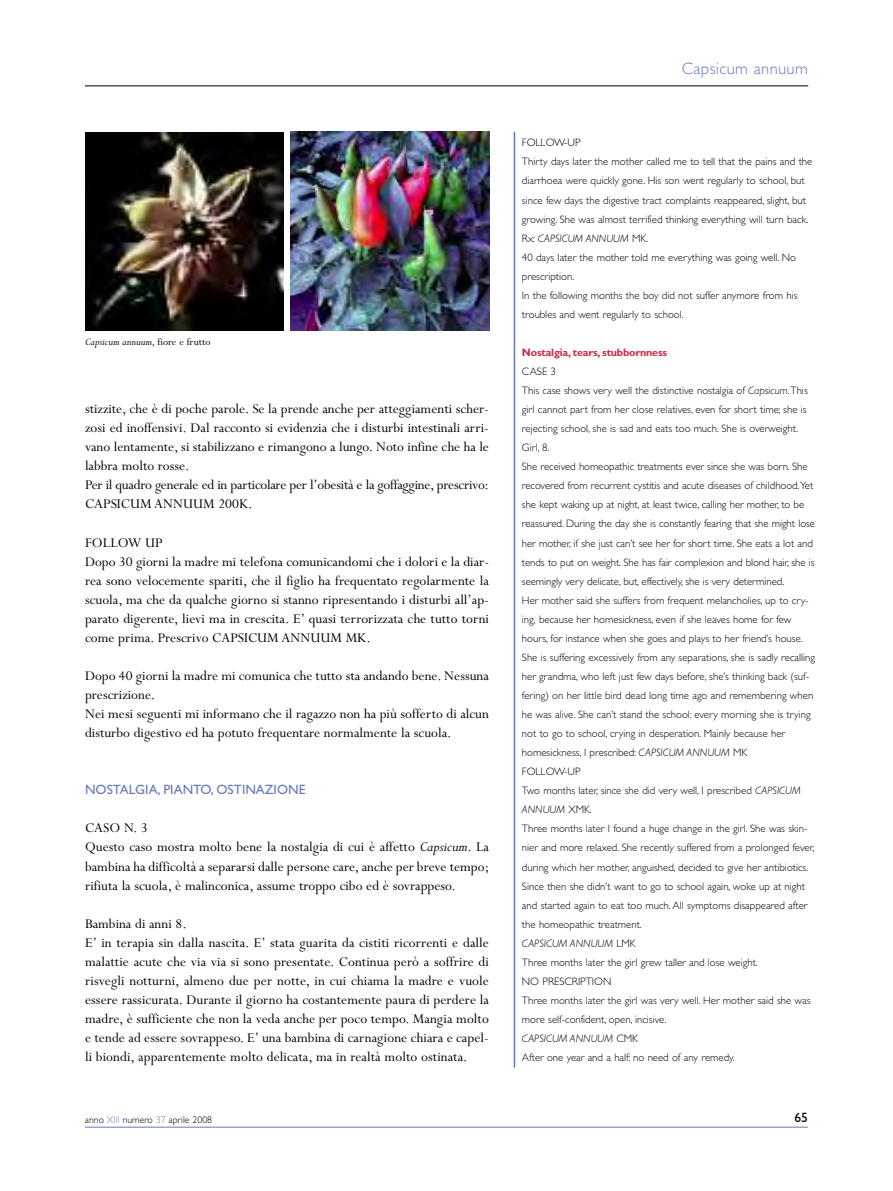
<style>
.page{position:relative;width:893px;height:1191px;background:#fff}
.page>*{position:absolute;margin:0;border:0;box-sizing:border-box;transform-origin:0 0}
.t1{font:16.5px "Gill Sans Light TT";letter-spacing:.025em;color:#6479b7}
.t2{font:15px/19px "Perpetua";color:#000}
.t3{font:13.5px "Gill Sans TT";color:#6479b7}
.t4{font:13.5px "Gill Sans TT";color:#000}
.t5{font:11.25px "Perpetua Italic Os F";color:#000}
.t6{font:10.8px/19px "Gill Sans Light TT";color:#000}
.t7{font:10.8px "Gill Sans Light Italic TT";color:#000}
.t8{font:700 10.8px "Gill Sans";letter-spacing:-.015em;color:#ca2c45}
.t9{font:9.75px "Gill Sans Light TT";color:#000}
.s1{font-family:"Perpetua"}
.s2{font-family:"Perpetua Italic Os F";font-size:15.6px}
.s3{font-family:"Gill Sans Light TT"}
.s4{font-family:"Gill Sans Light Italic TT"}
.s5{color:#6479b7}
</style>
<div class="page">
<hr style="left:85px;top:85px;width:723px;height:1px;background:#000">
<hr style="left:514px;top:132px;width:1px;height:935px;background:#6479b7">
<hr style="left:85px;top:1126px;width:723px;height:1px;background:#6479b7">
<img style="left:85px;top:132px;width:199px;height:199px">
<img style="left:290px;top:132px;width:199px;height:199px">
<p class="t5" style="left:85px;top:338px;width:127px">Capsicum annuum<span class="s1">, fiore e frutto</span></p>
<p class="t2" style="left:85px;top:401px;width:405px">stizzite, che è di poche parole. Se la prende anche per atteggiamenti scher&shy;zosi ed inoffensivi. Dal racconto si evidenzia che i disturbi intestinali arri&shy;vano lentamente, si stabilizzano e rimangono a lungo. Noto infine che ha le labbra molto rosse.<br>Per il quadro generale ed in particolare per l’obesità e la goffaggine, prescrivo:<br>CAPSICUM ANNUUM 200K.</p>
<p class="t2" style="left:85px;top:534px;width:405px">FOLLOW UP<br>Dopo 30 giorni la madre mi telefona comunicandomi che i dolori e la diar&shy;rea sono velocemente spariti, che il figlio ha frequentato regolarmente la scuola, ma che da qualche giorno si stanno ripresentando i disturbi all’ap&shy;parato digerente, lievi ma in crescita. E’ quasi terrorizzata che tutto torni come prima. Prescrivo CAPSICUM ANNUUM MK.</p>
<h2 class="t2" style="left:85px;top:667px;width:405px">Dopo 40 giorni la madre mi comunica che tutto sta andando bene. Nessuna prescrizione.<br>Nei mesi seguenti mi informano che il ragazzo non ha più sofferto di alcun disturbo digestivo ed ha potuto frequentare normalmente la scuola.</h2>
<p class="t3" style="left:85px;top:781px;width:222px">NOSTALGIA, PIANTO, OSTINAZIONE</p>
<h2 class="t2" style="left:85px;top:820px;width:405px">CASO N. 3<br>Questo caso mostra molto bene la nostalgia di cui è affetto <span class="s2">Capsicum</span>. La bambina ha difficoltà a separarsi dalle persone care, anche per breve tempo; rifiuta la scuola, è malinconica, assume troppo cibo ed è sovrappeso.</h2>
<p class="t2" style="left:85px;top:915px;width:405px">Bambina di anni 8.<br>E’ in terapia sin dalla nascita. E’ stata guarita da cistiti ricorrenti e dalle malattie acute che via via si sono presentate. Continua però a soffrire di risvegli notturni, almeno due per notte, in cui chiama la madre e vuole essere rassicurata. Durante il giorno ha costantemente paura di perdere la madre, è sufficiente che non la veda anche per poco tempo. Mangia molto e tende ad essere sovrappeso. E’ una bambina di carnagione chiara e capel&shy;li biondi, apparentemente molto delicata, ma in realtà molto ostinata.</p>
<h1 class="t1" style="left:682px;top:59px;width:128px">Capsicum annuum</h1>
<p class="t6" style="left:522px;top:133px;width:292px">FOLLOW-UP<br>Thirty days later the mother called me to tell that the pains and the diarrhoea were quickly gone. His son went regularly to school, but since few days the digestive tract complaints reappeared, slight, but growing. She was almost terrified thinking everything will turn back.</p>
<p class="t7" style="left:522px;top:231px;width:128px"><span class="s3">Rx:</span> CAPSICUM ANNUUM <span class="s3">MK.</span></p>
<p class="t6" style="left:522px;top:247px;width:277px">40 days later the mother told me everything was going well. No prescription.<br>In the following months the boy did not suffer anymore from his troubles and went regularly to school.</p>
<p class="t8" style="left:522px;top:348px;width:147px">Nostalgia, tears, stubbornness</p>
<p class="t6" style="left:522px;top:362px;width:295px">CASE 3<br>This case shows very well the distinctive nostalgia of <span class="s4">Capsicum</span>. This girl cannot part from her close relatives, even for short time; she is rejecting school, she is sad and eats too much. She is overweight.<br>Girl, 8.<br>She received homeopathic treatments ever since she was born. She recovered from recurrent cystitis and acute diseases of childhood. Yet she kept waking up at night, at least twice, calling her mother, to be reassured. During the day she is constantly fearing that she might lose her mother, if she just can’t see her for short time. She eats a lot and tends to put on weight. She has fair complexion and blond hair, she is seemingly very delicate, but, effectively, she is very determined.<br>Her mother said she suffers from frequent melancholies, up to cry&shy;ing, because her homesickness, even if she leaves home for few hours, for instance when she goes and plays to her friend’s house.<br>She is suffering excessively from any separations, she is sadly recalling her grandma, who left just few days before, she’s thinking back (suf&shy;fering) on her little bird dead long time ago and remembering when he was alive. She can’t stand the school: every morning she is trying not to go to school, crying in desperation. Mainly because her homesickness, I prescribed: <span class="s4">CAPSICUM ANNUUM</span> MK<br>FOLLOW-UP<br>Two months later, since she did very well, I prescribed <span class="s4">CAPSICUM</span></p>
<p class="t7" style="left:522px;top:803px;width:71px">ANNUUM <span class="s3">XMK.</span></p>
<p class="t6" style="left:522px;top:819px;width:294px">Three months later I found a huge change in the girl. She was skin&shy;nier and more relaxed. She recently suffered from a prolonged fever, during which her mother, anguished, decided to give her antibiotics.<br>Since then she didn’t want to go to school again, woke up at night and started again to eat too much. All symptoms disappeared after the homeopathic treatment.</p>
<p class="t7" style="left:522px;top:936px;width:115px">CAPSICUM ANNUUM <span class="s3">LMK</span></p>
<p class="t6" style="left:522px;top:952px;width:290px">Three months later the girl grew taller and lose weight.<br>NO PRESCRIPTION<br>Three months later the girl was very well. Her mother said she was more self-confident, open, incisive.</p>
<p class="t7" style="left:522px;top:1032px;width:117px">CAPSICUM ANNUUM <span class="s3">CMK</span></p>
<p class="t6" style="left:522px;top:1047px;width:214px">After one year and a half: no need of any remedy.</p>
<p class="t9" style="left:85px;top:1113px;width:129px">anno <span class="s5">XIII</span> numero <span class="s5">37</span> aprile 2008</p>
<p class="t4" style="left:794px;top:1109px;width:15px">65</p>
</div>
